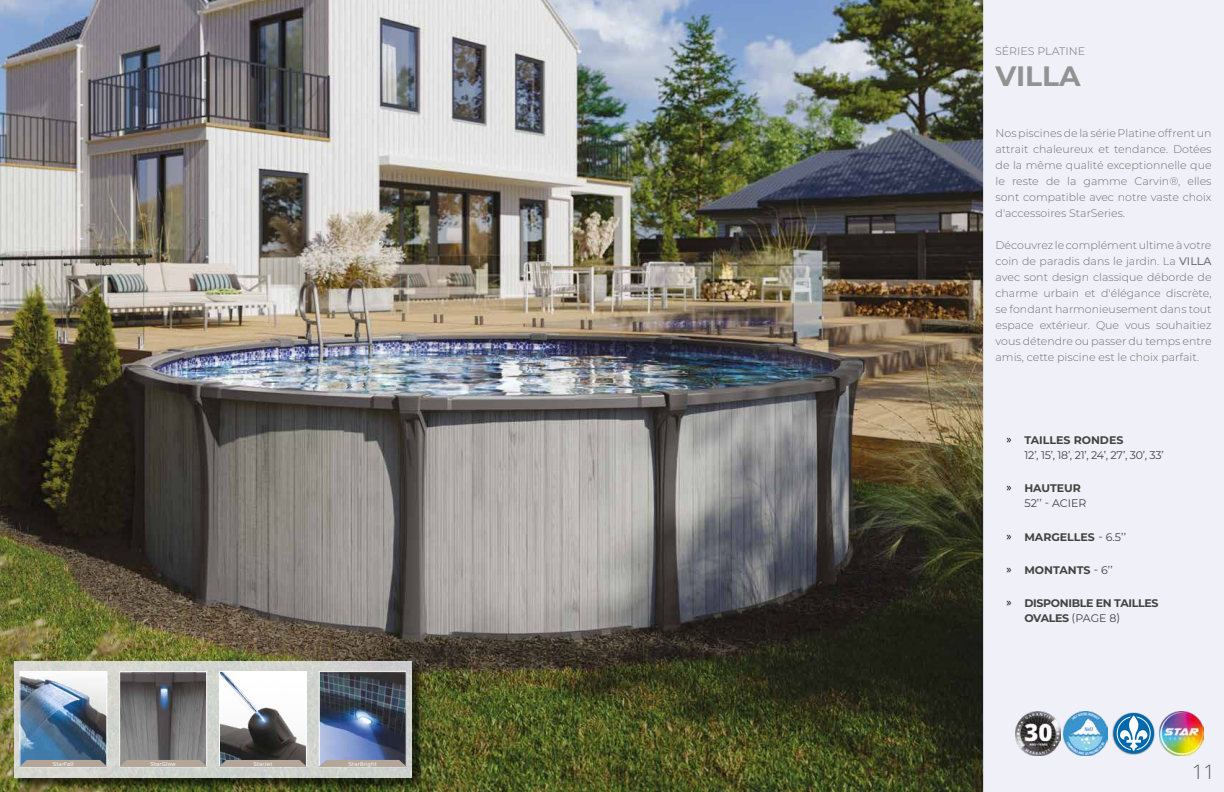
<style>
.page{position:relative;width:1224px;height:792px;background:#fff}
.page>*{position:absolute;margin:0;border:0;box-sizing:border-box;transform-origin:0 0}
.t1{font:700 28px "Montserrat";color:#929292}
.t2{font:300 20px "Open Sans";color:#575756}
.t3{font:300 11px/16px "Montserrat";color:#706f6f;text-align:justify}
.t4{font:11px/15.2px "Montserrat";letter-spacing:-.02em;color:#424241}
.t5{font:700 11px/15.2px "Montserrat";letter-spacing:-.03em;color:#424241}
.t6{font:700 11px "Montserrat";color:#424241}
.t7{font:11px "Montserrat";color:#929292}
.t8{font:5.8px "Stevie Sans";letter-spacing:.03em;color:#fff}
.s1{font-weight:500}
.s2{font-size:12px;color:#7c7b7b}
.s3{font-family:"Myriad Pro";font-size:12px;color:#000}
.s4{font-weight:700}
.s5{font-family:"Myriad Pro";font-weight:400;font-size:12px;color:#000}
.s6{font-weight:400}
</style>
<div class="page">
<img style="left:0;top:0;width:983px;height:792px">
<div style="left:16px;top:662px;width:408px;height:128px;background:#000;opacity:.75"></div>
<div style="left:14px;top:661px;width:398px;height:116px;background:#d2d5cf"></div>
<img style="left:21px;top:673px;width:84px;height:87px">
<div style="left:19px;top:671px;width:88px;height:96px;border:1px solid #fff"></div>
<img style="left:121px;top:673px;width:84px;height:87px">
<div style="left:119px;top:671px;width:88px;height:96px;border:1px solid #fff"></div>
<img style="left:221px;top:673px;width:84px;height:87px">
<div style="left:219px;top:671px;width:88px;height:96px;border:1px solid #fff"></div>
<img style="left:321px;top:673px;width:84px;height:87px">
<div style="left:319px;top:671px;width:88px;height:96px;border:1px solid #fff"></div>
<svg style="left:19px;top:760px;width:88px;height:7px"></svg>
<svg style="left:119px;top:760px;width:88px;height:7px"></svg>
<svg style="left:219px;top:760px;width:88px;height:7px"></svg>
<svg style="left:319px;top:760px;width:88px;height:7px"></svg>
<div style="left:983px;top:0;width:241px;height:792px;background:#eeeff8"></div>
<img style="left:1112px;top:712px;width:43px;height:43px">
<div style="left:1113px;top:713px;width:41px;height:41px;background:#0069ae;border-radius:50%"></div>
<svg style="left:1116px;top:713px;width:35px;height:41px"></svg>
<img style="left:1064px;top:711px;width:44px;height:44px">
<img style="left:1016px;top:711px;width:44px;height:45px">
<img style="left:1159px;top:711px;width:45px;height:45px">
<p class="t8" style="left:53px;top:760px;width:22px">StarFall</p>
<p class="t8" style="left:150px;top:760px;width:27px">StarGlow</p>
<p class="t8" style="left:253px;top:760px;width:20px">StarJet</p>
<p class="t8" style="left:349px;top:760px;width:30px">StarBright</p>
<p class="t7" style="left:995px;top:43px;width:92px">SÉRIES PLATINE</p>
<h1 class="t1" style="left:996px;top:55px;width:87px">VILLA</h1>
<p class="t3" style="left:996px;top:124px;width:218px">Nos piscines de la série Platine offrent un attrait chaleureux et tendance. Dotées de la même qualité exceptionnelle que le reste de la gamme Carvin®, elles sont compatible avec notre vaste choix d'accessoires StarSeries.</p>
<p class="t3" style="left:996px;top:236px;width:218px">Découvrez le complément ultime à votre coin de paradis dans le jardin. La <span class="s1">VILLA </span>avec sont design classique déborde de charme urbain et d'élégance discrète, se fondant harmonieusement dans tout espace extérieur. Que vous souhaitiez vous détendre ou passer du temps entre amis, cette piscine est le choix parfait<span class="s2">.</span></p>
<p class="t4" style="left:1025px;top:432px;width:141px;text-indent:-18px"><span class="s3">»</span> <span class="s4">TAILLES RONDES<br></span>12’, 15’, 18’, 21’, 24’, 27’, 30’, 33’</p>
<p class="t4" style="left:1025px;top:480px;width:63px;text-indent:-18px"><span class="s3">»</span> <span class="s4">HAUTEUR<br></span>52’’ - ACIER</p>
<p class="t6" style="left:1007px;top:529px;width:121px"><span class="s5">»</span> MARGELLES <span class="s6">- 6.5’’</span></p>
<p class="t6" style="left:1007px;top:562px;width:108px"><span class="s5">»</span> MONTANTS <span class="s6">- 6’’</span></p>
<p class="t5" style="left:1025px;top:595px;width:135px;text-indent:-18px"><span class="s5">»</span> DISPONIBLE EN TAILLES<br>OVALES <span class="s6">(PAGE 8)</span></p>
<h2 class="t2" style="left:1192px;top:758px;width:24px">11</h2>
</div>
